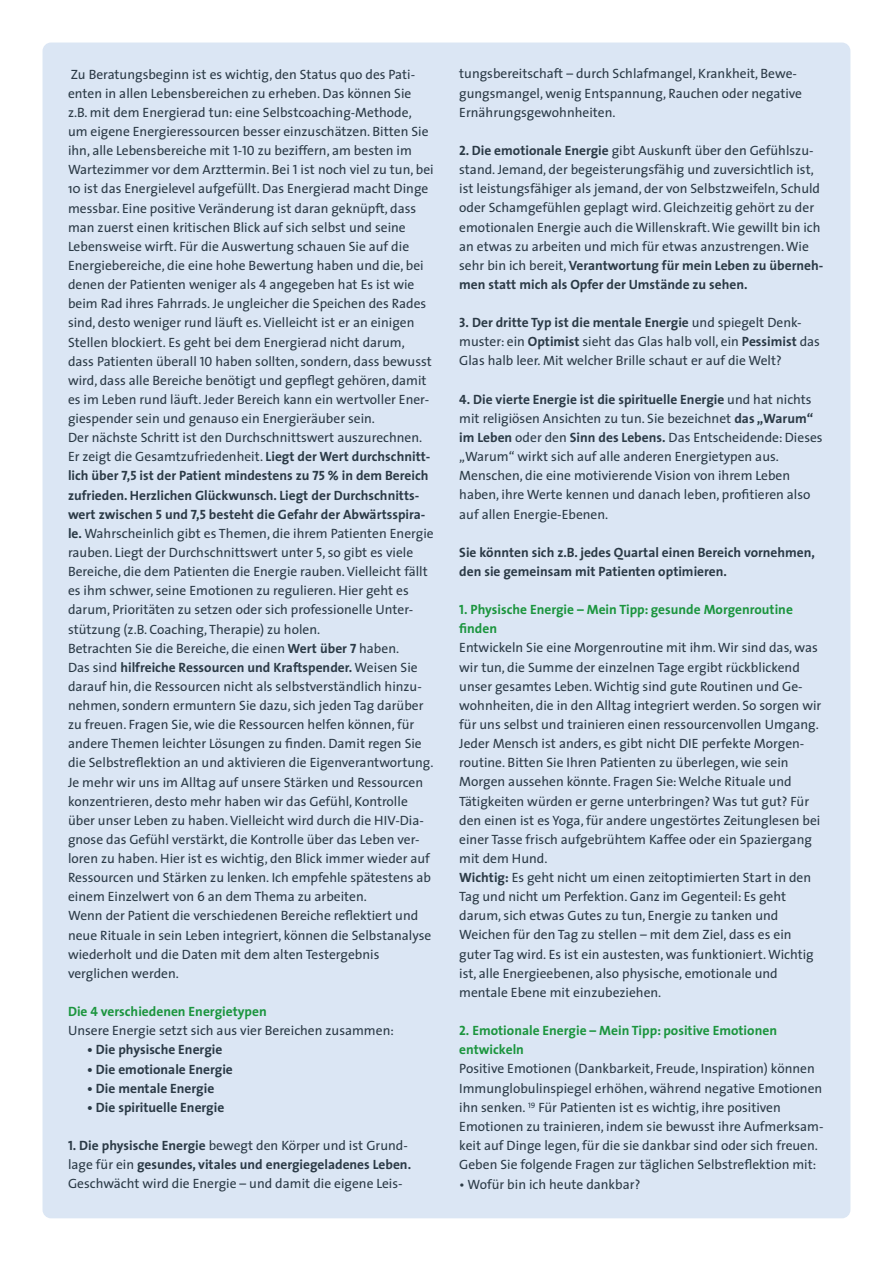
<style>
.page{position:relative;width:893px;height:1263px;background:#fff}
.page>*{position:absolute;margin:0;border:0;box-sizing:border-box;transform-origin:0 0}
.t1{font:13.5px/19.2px "The Sans";color:#2b3a46}
.t2{font:700 13.5px/19.2px "The Sans";color:#2b3a46}
.t3{font:700 13.5px/19.2px "The Sans";color:#1b953e}
.s1{font-family:"The Sans Caps"}
.s2{font-weight:700}
.s3{font-family:"The Sans Bold Caps"}
.s4{font-weight:700;color:#1b953e}
.s5{font-family:"The Sans Bold Caps";color:#1b953e}
.s6{font-family:"The Sans Bold Caps";font-weight:400}
</style>
<div class="page">
<div style="left:43px;top:43px;width:807px;height:1175px;background:#dbe6f4;border-radius:9px"></div>
<p class="t1" style="left:68px;top:64px;width:367px">Zu Beratungsbeginn ist es wichtig, den Status quo des Pati&shy;enten in allen Lebensbereichen zu erheben. Das können Sie z.B. mit dem Energierad tun: eine Selbstcoaching-Methode, um eigene Energieressourcen besser einzuschätzen. Bitten Sie ihn, alle Lebensbereiche mit <span class="s1">1-10</span> zu beziffern, am besten im Wartezimmer vor dem Arzttermin. Bei <span class="s1">1</span> ist noch viel zu tun, bei 10 ist das Energielevel aufgefüllt. Das Energierad macht Dinge messbar. Eine positive Veränderung ist daran geknüpft, dass man zuerst einen kritischen Blick auf sich selbst und seine Lebensweise wirft. Für die Auswertung schauen Sie auf die Energiebereiche, die eine hohe Bewertung haben und die, bei denen der Patienten weniger als <span class="s1">4</span> angegeben hat Es ist wie beim Rad ihres Fahrrads. Je ungleicher die Speichen des Rades sind, desto weniger rund läuft es. Vielleicht ist er an einigen Stellen blockiert. Es geht bei dem Energierad nicht darum, dass Patienten überall <span class="s1">10</span> haben sollten, sondern, dass bewusst wird, dass alle Bereiche benötigt und gepflegt gehören, damit es im Leben rund läuft. Jeder Bereich kann ein wertvoller Ener&shy;giespender sein und genauso ein Energieräuber sein.<br>Der nächste Schritt ist den Durchschnittswert auszurechnen.<br>Er zeigt die Gesamtzufriedenheit. <span class="s2">Liegt der Wert durchschnitt&shy;lich über</span> <span class="s3">7,5</span> <span class="s2">ist der Patient mindestens zu</span> <span class="s3">75</span> <span class="s2">% in dem Bereich zufrieden. Herzlichen Glückwunsch. Liegt der Durchschnitts&shy;wert zwischen</span> <span class="s3">5</span> <span class="s2">und</span> <span class="s3">7,5</span> <span class="s2">besteht die Gefahr der Abwärtsspira&shy;le.</span> Wahrscheinlich gibt es Themen, die ihrem Patienten Energie rauben. Liegt der Durchschnittswert unter <span class="s1">5</span>, so gibt es viele Bereiche, die dem Patienten die Energie rauben. Vielleicht fällt es ihm schwer, seine Emotionen zu regulieren. Hier geht es darum, Prioritäten zu setzen oder sich professionelle Unter&shy;stützung (z.B. Coaching, Therapie) zu holen.<br>Betrachten Sie die Bereiche, die einen <span class="s2">Wert über</span> <span class="s3">7</span> haben.<br>Das sind <span class="s2">hilfreiche Ressourcen und Kraftspender.</span> Weisen Sie darauf hin, die Ressourcen nicht als selbstverständlich hinzu&shy;nehmen, sondern ermuntern Sie dazu, sich jeden Tag darüber zu freuen. Fragen Sie, wie die Ressourcen helfen können, für andere Themen leichter Lösungen zu finden. Damit regen Sie die Selbstreflektion an und aktivieren die Eigenverantwortung.<br>Je mehr wir uns im Alltag auf unsere Stärken und Ressourcen konzentrieren, desto mehr haben wir das Gefühl, Kontrolle über unser Leben zu haben. Vielleicht wird durch die HIV-Dia&shy;gnose das Gefühl verstärkt, die Kontrolle über das Leben ver&shy;loren zu haben. Hier ist es wichtig, den Blick immer wieder auf Ressourcen und Stärken zu lenken. Ich empfehle spätestens ab einem Einzelwert von 6 an dem Thema zu arbeiten.<br>Wenn der Patient die verschiedenen Bereiche reflektiert und neue Rituale in sein Leben integriert, können die Selbstanalyse wiederholt und die Daten mit dem alten Testergebnis verglichen werden.</p>
<p class="t1" style="left:68px;top:1001px;width:327px"><span class="s4">Die</span> <span class="s5">4</span> <span class="s4">verschiedenen Energietypen<br></span>Unsere Energie setzt sich aus vier Bereichen zusammen:</p>
<p class="t2" style="left:87px;top:1040px;width:137px">• Die physische Energie</p>
<p class="t2" style="left:87px;top:1059px;width:147px">• Die emotionale Energie</p>
<p class="t2" style="left:87px;top:1078px;width:129px">• Die mentale Energie</p>
<p class="t2" style="left:87px;top:1097px;width:139px">• Die spirituelle Energie</p>
<p class="t1" style="left:68px;top:1135px;width:345px"><span class="s3">1.</span> <span class="s2">Die physische Energie</span> bewegt den Körper und ist Grund&shy;lage für ein <span class="s2">gesundes, vitales und energiegeladenes Leben.<br></span>Geschwächt wird die Energie – und damit die eigene Leis-</p>
<p class="t1" style="left:459px;top:64px;width:344px">tungsbereitschaft – durch Schlafmangel, Krankheit, Bewe&shy;gungsmangel, wenig Entspannung, Rauchen oder negative<br>Ernährungsgewohnheiten.</p>
<p class="t1" style="left:459px;top:140px;width:366px"><span class="s3">2.</span> <span class="s2">Die emotionale Energie</span> gibt Auskunft über den Gefühlszu&shy;stand. Jemand, der begeisterungsfähig und zuversichtlich ist, ist leistungsfähiger als jemand, der von Selbstzweifeln, Schuld oder Schamgefühlen geplagt wird. Gleichzeitig gehört zu der emotionalen Energie auch die Willenskraft. Wie gewillt bin ich an etwas zu arbeiten und mich für etwas anzustrengen. Wie sehr bin ich bereit, <span class="s2">Verantwortung für mein Leben zu überneh&shy;men statt mich als Opfer der Umstände zu sehen.</span></p>
<p class="t1" style="left:459px;top:313px;width:362px"><span class="s3">3.</span> <span class="s2">Der dritte Typ ist die mentale Energie</span> und spiegelt Denk&shy;muster: ein <span class="s2">Optimist</span> sieht das Glas halb voll, ein <span class="s2">Pessimist</span> das<br>Glas halb leer. Mit welcher Brille schaut er auf die Welt?</p>
<p class="t1" style="left:459px;top:389px;width:365px"><span class="s3">4.</span> <span class="s2">Die vierte Energie ist die spirituelle Energie</span> und hat nichts mit religiösen Ansichten zu tun. Sie bezeichnet <span class="s2">das „Warum“ im Leben</span> oder den <span class="s2">Sinn des Lebens.</span> Das Entscheidende: Dieses „Warum“ wirkt sich auf alle anderen Energietypen aus.<br>Menschen, die eine motivierende Vision von ihrem Leben haben, ihre Werte kennen und danach leben, profitieren also auf allen Energie-Ebenen.</p>
<p class="t2" style="left:459px;top:542px;width:357px">Sie könnten sich z.B. jedes Quartal einen Bereich vornehmen, den sie gemeinsam mit Patienten optimieren.</p>
<p class="t3" style="left:459px;top:600px;width:335px"><span class="s6">1.</span> Physische Energie – Mein Tipp: gesunde Morgenroutine finden</p>
<p class="t1" style="left:459px;top:638px;width:364px">Entwickeln Sie eine Morgenroutine mit ihm. Wir sind das, was wir tun, die Summe der einzelnen Tage ergibt rückblickend unser gesamtes Leben. Wichtig sind gute Routinen und Ge&shy;wohnheiten, die in den Alltag integriert werden. So sorgen wir für uns selbst und trainieren einen ressourcenvollen Umgang.<br>Jeder Mensch ist anders, es gibt nicht DIE perfekte Morgen&shy;routine. Bitten Sie Ihren Patienten zu überlegen, wie sein Morgen aussehen könnte. Fragen Sie: Welche Rituale und Tätigkeiten würden er gerne unterbringen? Was tut gut? Für den einen ist es Yoga, für andere ungestörtes Zeitunglesen bei einer Tasse frisch aufgebrühtem Kaffee oder ein Spaziergang mit dem Hund.<br><span class="s2">Wichtig:</span> Es geht nicht um einen zeitoptimierten Start in den Tag und nicht um Perfektion. Ganz im Gegenteil: Es geht darum, sich etwas Gutes zu tun, Energie zu tanken und Weichen für den Tag zu stellen – mit dem Ziel, dass es ein guter Tag wird. Es ist ein austesten, was funktioniert. Wichtig ist, alle Energieebenen, also physische, emotionale und mentale Ebene mit einzubeziehen.</p>
<p class="t3" style="left:459px;top:1020px;width:319px"><span class="s6">2.</span> Emotionale Energie – Mein Tipp: positive Emotionen entwickeln</p>
<p class="t1" style="left:459px;top:1059px;width:366px">Positive Emotionen (Dankbarkeit, Freude, Inspiration) können Immunglobulinspiegel erhöhen, während negative Emotionen ihn senken. <sup>19</sup> Für Patienten ist es wichtig, ihre positiven Emotionen zu trainieren, indem sie bewusst ihre Aufmerksam&shy;keit auf Dinge legen, für die sie dankbar sind oder sich freuen.<br>Geben Sie folgende Fragen zur täglichen Selbstreflektion mit:</p>
<p class="t1" style="left:459px;top:1174px;width:183px">• Wofür bin ich heute dankbar?</p>
</div>
